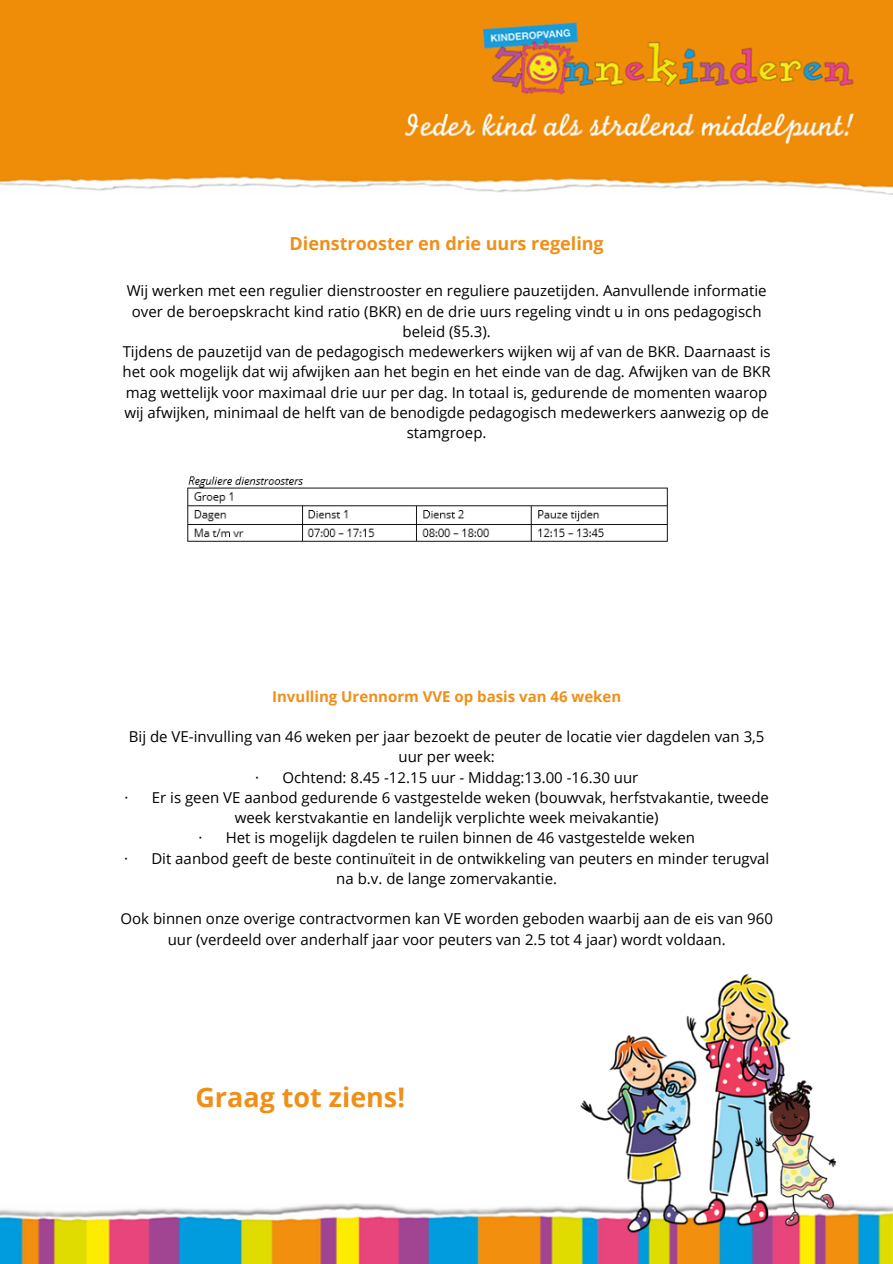
<style>
.page{position:relative;width:893px;height:1264px;background:#fff}
.page>*{position:absolute;margin:0;border:0;box-sizing:border-box;transform-origin:0 0}
.t1{font:700 27px "Open Sans";color:#ef8f17}
.t2{font:700 18px "Open Sans";color:#ef8f17}
.t3{font:15px/20.2px "Open Sans";color:#000;text-align:center}
.t4{font:700 15px "Open Sans";color:#ef8f17}
</style>
<div class="page">
<img style="left:0;top:1203px;width:892px;height:60px">
<img style="left:0;top:0;width:892px;height:195px">
<img style="left:555px;top:973px;width:297px;height:272px">
<img style="left:187px;top:476px;width:481px;height:66px">
<p class="t2" style="left:289px;top:231px;width:315px">Dienstrooster en drie uurs regeling</p>
<h3 class="t3" style="left:127px;top:280px;width:641px">Wij werken met een regulier dienstrooster en reguliere pauzetijden. Aanvullende informatie over de beroepskracht kind ratio (BKR) en de drie uurs regeling vindt u in ons pedagogisch beleid (§5.3).</h3>
<p class="t3" style="left:123px;top:341px;width:649px">Tijdens de pauzetijd van de pedagogisch medewerkers wijken wij af van de BKR. Daarnaast is het ook mogelijk dat wij afwijken aan het begin en het einde van de dag. Afwijken van de BKR mag wettelijk voor maximaal drie uur per dag. In totaal is, gedurende de momenten waarop wij afwijken, minimaal de helft van de benodigde pedagogisch medewerkers aanwezig op de stamgroep.</p>
<p class="t4" style="left:272px;top:685px;width:350px">Invulling Urennorm VVE op basis van 46 weken</p>
<p class="t3" style="left:129px;top:726px;width:637px">Bij de VE-invulling van 46 weken per jaar bezoekt de peuter de locatie vier dagdelen van 3,5 uur per week:</p>
<p class="t3" style="left:255px;top:766px;width:385px">· Ochtend: 8.45 -12.15 uur - Middag:13.00 -16.30 uur</p>
<p class="t3" style="left:124px;top:786px;width:646px">· Er is geen VE aanbod gedurende 6 vastgestelde weken (bouwvak, herfstvakantie, tweede week kerstvakantie en landelijk verplichte week meivakantie)</p>
<p class="t3" style="left:198px;top:827px;width:498px">· Het is mogelijk dagdelen te ruilen binnen de 46 vastgestelde weken</p>
<p class="t3" style="left:124px;top:847px;width:647px">· Dit aanbod geeft de beste continuïteit in de ontwikkeling van peuters en minder terugval na b.v. de lange zomervakantie.</p>
<p class="t3" style="left:120px;top:908px;width:654px">Ook binnen onze overige contractvormen kan VE worden geboden waarbij aan de eis van 960 uur (verdeeld over anderhalf jaar voor peuters van 2.5 tot 4 jaar) wordt voldaan.</p>
<p class="t1" style="left:195px;top:1077px;width:211px">Graag tot ziens!</p>
</div>
